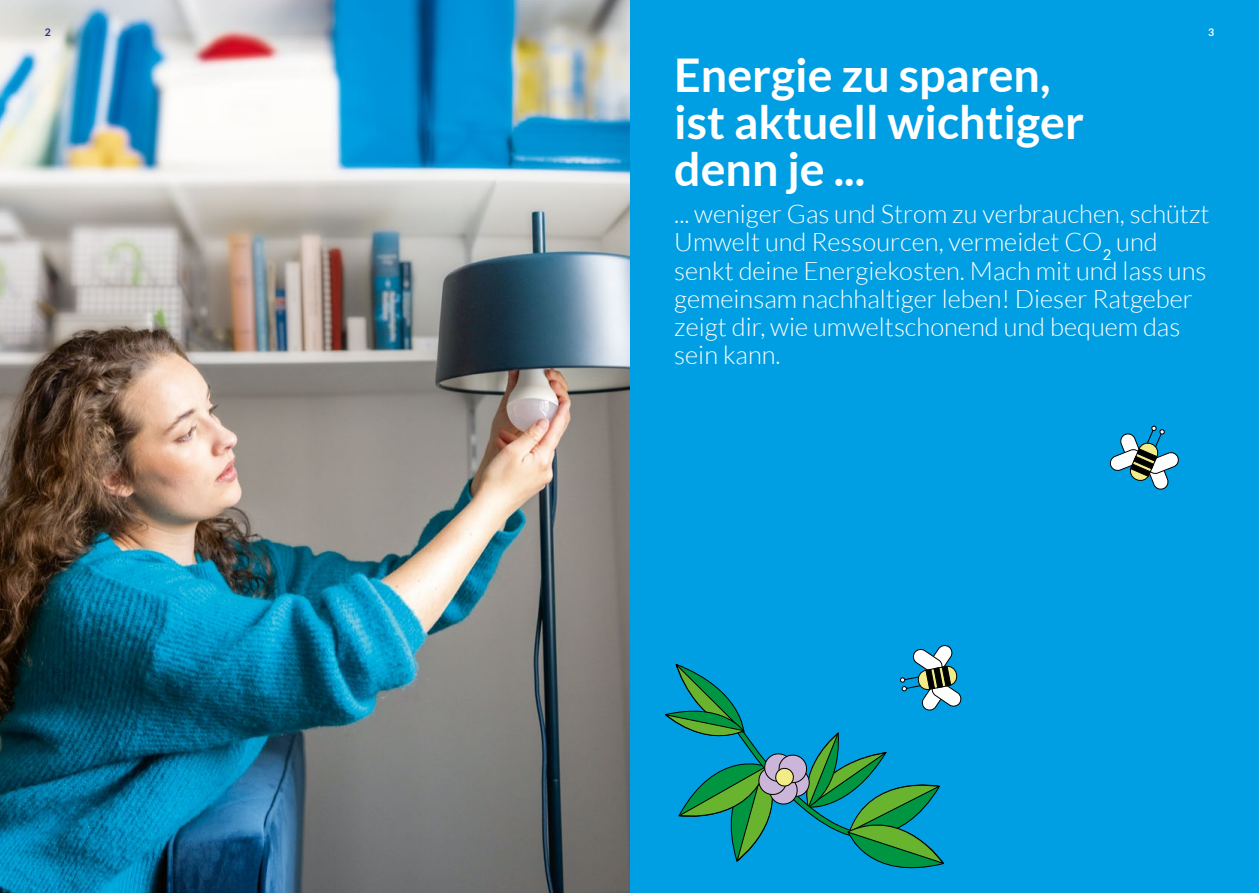
<style>
.page{position:relative;width:1259px;height:893px;background:#fff}
.page>*{position:absolute;margin:0;border:0;box-sizing:border-box;transform-origin:0 0}
.t1{font:700 46.5px/46.8px "Lato";color:#fff}
.t2{font:300 25.5px/28.2px "Lato";color:#fff}
.t3{font:700 10.5px "Lato";color:#28348b}
.t4{font:700 10.5px "Lato";color:#fff}
</style>
<div class="page">
<div style="left:629px;top:0;width:630px;height:893px;background:#009fe3"></div>
<img style="left:0;top:0;width:629px;height:893px">
<svg style="left:1109px;top:425px;width:70px;height:65px"></svg>
<svg style="left:665px;top:645px;width:297px;height:224px"></svg>
<p class="t3" style="left:45px;top:26px;width:8px">2</p>
<p class="t4" style="left:1208px;top:26px;width:8px">3</p>
<h1 class="t1" style="left:674px;top:51px;width:411px">Energie zu sparen, ist aktuell wichtiger denn je ...</h1>
<p class="t2" style="left:674px;top:200px;width:537px">... weniger Gas und Strom zu verbrauchen, schützt Umwelt und Ressourcen, vermeidet CO<sub>2</sub> und senkt deine Energiekosten. Mach mit und lass uns gemeinsam nachhaltiger leben! Dieser Ratgeber zeigt dir, wie umweltschonend und bequem das sein kann.</p>
</div>
